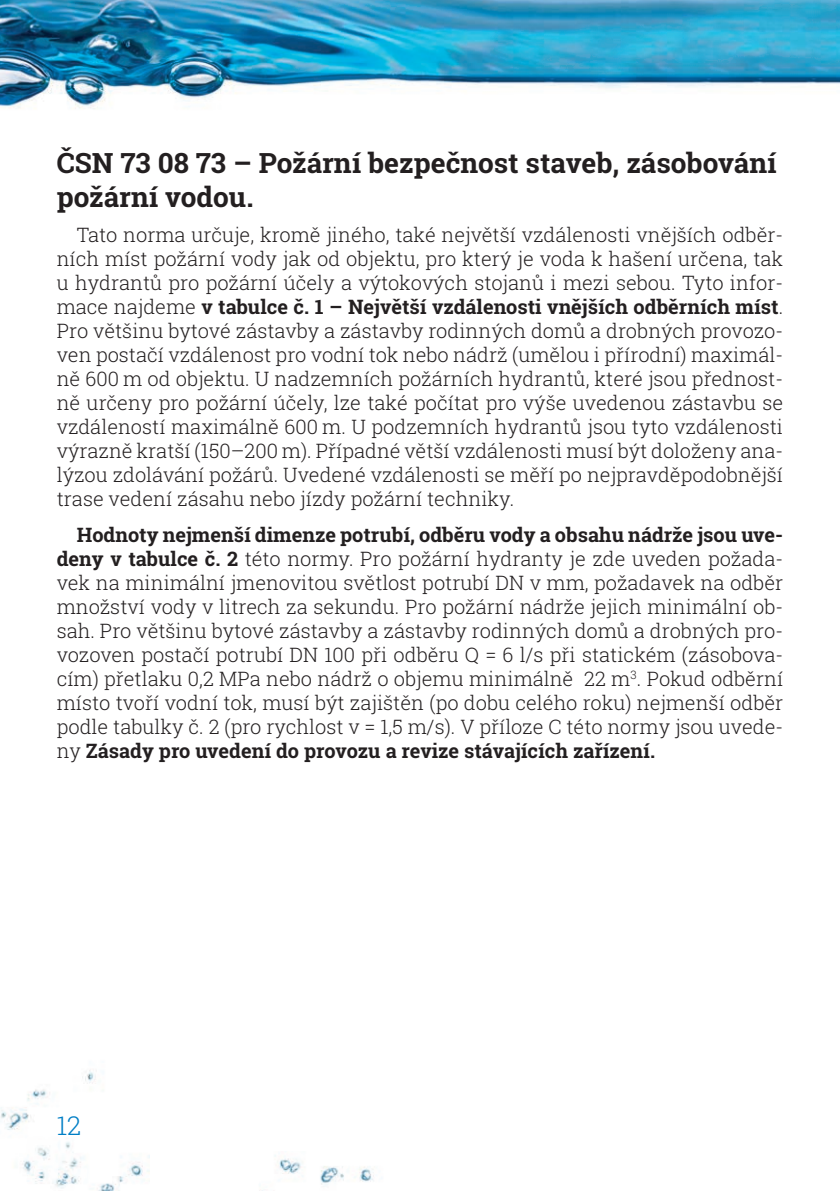
<style>
.page{position:relative;width:840px;height:1191px;background:#fff}
.page>*{position:absolute;margin:0;border:0;box-sizing:border-box;transform-origin:0 0}
.t1{font:700 28px/33.6px "Roboto Slab";color:#231f20}
.t2{font:300 26px "Roboto Slab";color:#007ec5}
.t3{font:300 20px/24px "Roboto Slab";color:#231f20;text-align:justify}
.s1{font-weight:700}
</style>
<div class="page">
<img style="left:0;top:1070px;width:150px;height:121px">
<img style="left:262px;top:1155px;width:112px;height:36px">
<img style="left:0;top:0;width:839px;height:109px">
<h1 class="t1" style="left:57px;top:146px;width:720px">ČSN 73 08 73 – Požární bezpečnost staveb, zásobování požární vodou.</h1>
<p class="t3" style="left:57px;top:223px;width:727px;text-indent:20px">Tato norma určuje, kromě jiného, také největší vzdálenosti vnějších odběr&shy;ních míst požární vody jak od objektu, pro který je voda k hašení určena, tak u hydrantů pro požární účely a výtokových stojanů i mezi sebou. Tyto infor&shy;mace najdeme <span class="s1">v tabulce č. 1 – Největší vzdálenosti vnějších odběrních míst</span>.<br>Pro většinu bytové zástavby a zástavby rodinných domů a drobných provozo&shy;ven postačí vzdálenost pro vodní tok nebo nádrž (umělou i přírodní) maximál&shy;ně 600 m od objektu. U nadzemních požárních hydrantů, které jsou přednost&shy;ně určeny pro požární účely, lze také počítat pro výše uvedenou zástavbu se vzdáleností maximálně 600 m. U podzemních hydrantů jsou tyto vzdálenosti výrazně kratší (150–200 m). Případné větší vzdálenosti musí být doloženy ana&shy;lýzou zdolávání požárů. Uvedené vzdálenosti se měří po nejpravděpodobnější trase vedení zásahu nebo jízdy požární techniky.</p>
<p class="t3" style="left:57px;top:522px;width:727px;text-indent:20px"><span class="s1">Hodnoty nejmenší dimenze potrubí, odběru vody a obsahu nádrže jsou uve&shy;deny v tabulce č. 2</span> této normy. Pro požární hydranty je zde uveden požada&shy;vek na minimální jmenovitou světlost potrubí DN v mm, požadavek na odběr množství vody v litrech za sekundu. Pro požární nádrže jejich minimální ob&shy;sah. Pro většinu bytové zástavby a zástavby rodinných domů a drobných pro&shy;vozoven postačí potrubí DN 100 při odběru Q = 6 l/s při statickém (zásobova&shy;cím) přetlaku 0,2 MPa nebo nádrž o objemu minimálně 22 m<sup>3</sup>. Pokud odběrní místo tvoří vodní tok, musí být zajištěn (po dobu celého roku) nejmenší odběr podle tabulky č. 2 (pro rychlost v = 1,5 m/s). V příloze C této normy jsou uvede&shy;ny <span class="s1">Zásady pro uvedení do provozu a revize stávajících zařízení.</span></p>
<h2 class="t2" style="left:57px;top:1107px;width:26px">12</h2>
</div>
